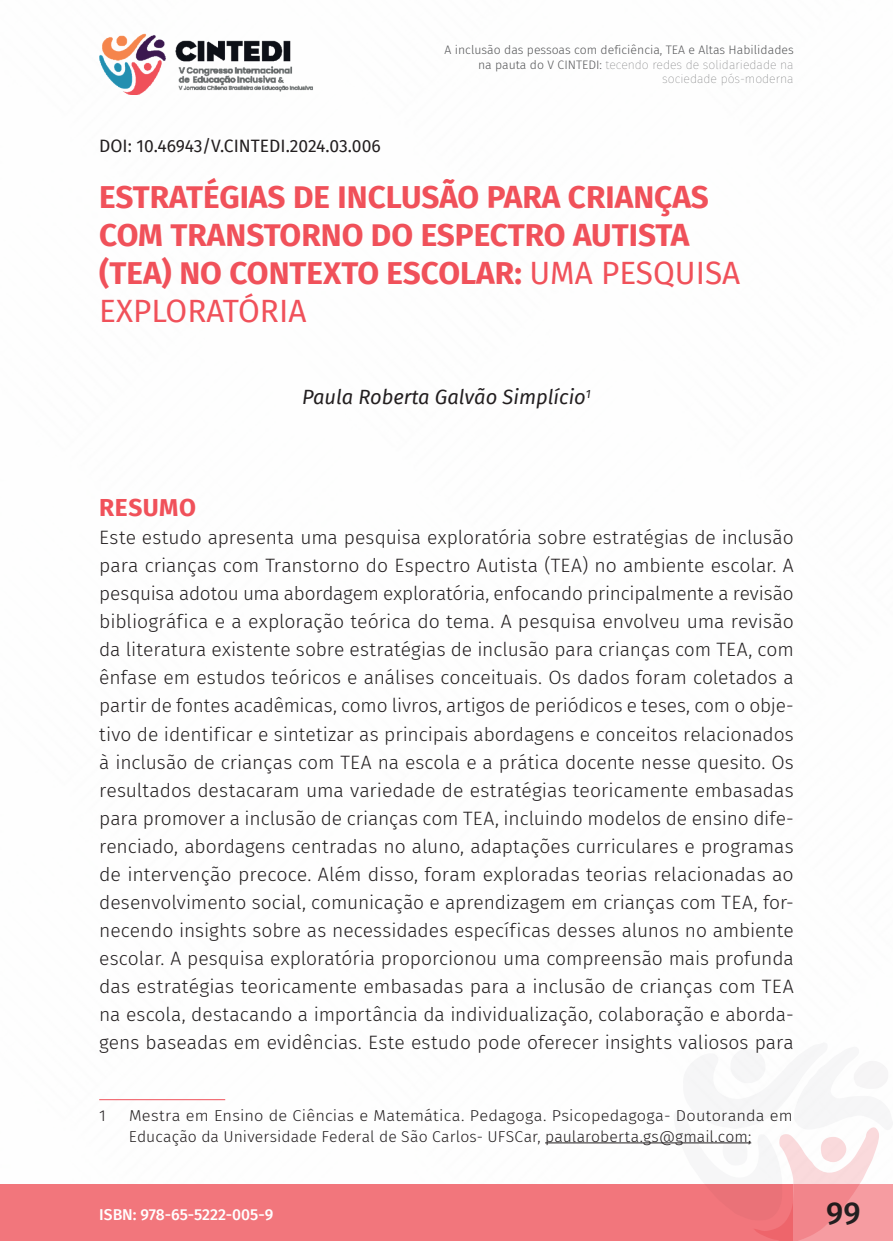
<style>
.page{position:relative;width:893px;height:1241px;background:#fff}
.page>*{position:absolute;margin:0;border:0;box-sizing:border-box;transform-origin:0 0}
._0_TÍTULO{font:700 31.5px/37.8px "Fira Sans";color:#f0515a}
.t1{font:500 31.5px "Fira Sans";color:#231f20}
._2_RESUMO{font:700 24.5px "Fira Sans";letter-spacing:.02em;color:#f0515a}
._1_AUTOR{font:italic 20.12px "Fira Sans";color:#231f20}
._3_CORPO_RESUMO{font:300 19.25px/28px "Fira Sans";color:#231f20;text-align:justify}
.DOI{font:17.5px "Fira Sans";color:#231f20}
._4_RODAPE{font:300 15.75px/21px "Fira Sans";letter-spacing:.01em;color:#231f20;scale:1.04 1}
.t2{font:500 15.75px "Fira Sans";color:#fff}
.t3{font:300 12.25px/14.7px "Fira Sans";color:#57585a;text-align:right}
.s1{font-weight:100}
.s2{font-weight:400}
</style>
<div class="page">
<div style="left:0;top:1184px;width:794px;height:56px;background:#f2767c"></div>
<img style="left:99px;top:33px;width:214px;height:61px">
<svg style="left:674px;top:1049px;width:219px;height:191px"></svg>
<hr style="left:99px;top:1099px;width:126px;height:1px;background:#f0515a">
<hr style="left:545px;top:1142px;width:206px;height:1px;background:#231f20">
<p class="t3" style="left:444px;top:42px;width:351px">A inclusão das pessoas com deficiência, TEA e Altas Habilidades na pauta do V CINTEDI: <span class="s1">tecendo redes de solidariedade na sociedade pós-moderna</span></p>
<p class="DOI" style="left:99px;top:133px;width:283px">DOI: 10.46943/V.CINTEDI.2024.03.006</p>
<p class="_0_TÍTULO" style="left:99px;top:176px;width:642px">ESTRATÉGIAS DE INCLUSÃO PARA CRIANÇAS<br>COM TRANSTORNO DO ESPECTRO AUTISTA (TEA) NO CONTEXTO ESCOLAR: <span class="s2">UMA PESQUISA<br>EXPLORATÓRIA</span></p>
<p class="_1_AUTOR" style="left:302px;top:382px;width:290px">Paula Roberta Galvão Simplício<sup>1</sup></p>
<p class="_2_RESUMO" style="left:99px;top:487px;width:98px">RESUMO</p>
<p class="_3_CORPO_RESUMO" style="left:99px;top:523px;width:696px">Este estudo apresenta uma pesquisa exploratória sobre estratégias de inclusão para crianças com Transtorno do Espectro Autista (TEA) no ambiente escolar. A pesquisa adotou uma abordagem exploratória, enfocando principalmente a revisão bibliográfica e a exploração teórica do tema. A pesquisa envolveu uma revisão da literatura existente sobre estratégias de inclusão para crianças com TEA, com ênfase em estudos teóricos e análises conceituais. Os dados foram coletados a partir de fontes acadêmicas, como livros, artigos de periódicos e teses, com o obje&shy;tivo de identificar e sintetizar as principais abordagens e conceitos relacionados à inclusão de crianças com TEA na escola e a prática docente nesse quesito. Os resultados destacaram uma variedade de estratégias teoricamente embasadas para promover a inclusão de crianças com TEA, incluindo modelos de ensino dife&shy;renciado, abordagens centradas no aluno, adaptações curriculares e programas de intervenção precoce. Além disso, foram exploradas teorias relacionadas ao desenvolvimento social, comunicação e aprendizagem em crianças com TEA, for&shy;necendo insights sobre as necessidades específicas desses alunos no ambiente escolar. A pesquisa exploratória proporcionou uma compreensão mais profunda das estratégias teoricamente embasadas para a inclusão de crianças com TEA na escola, destacando a importância da individualização, colaboração e aborda&shy;gens baseadas em evidências. Este estudo pode oferecer insights valiosos para</p>
<p class="_4_RODAPE" style="left:99px;top:1104px;width:8px">1</p>
<p class="_4_RODAPE" style="left:129px;top:1104px;width:640px">Mestra em Ensino de Ciências e Matemática. Pedagoga. Psicopedagoga- Doutoranda em<br>Educação da Universidade Federal de São Carlos- UFSCar, paularoberta.gs@gmail.com;</p>
<p class="t2" style="left:99px;top:1201px;width:176px">ISBN: 978-65-5222-005-9</p>
<h1 class="t1" style="left:826px;top:1187px;width:36px">99</h1>
</div>
